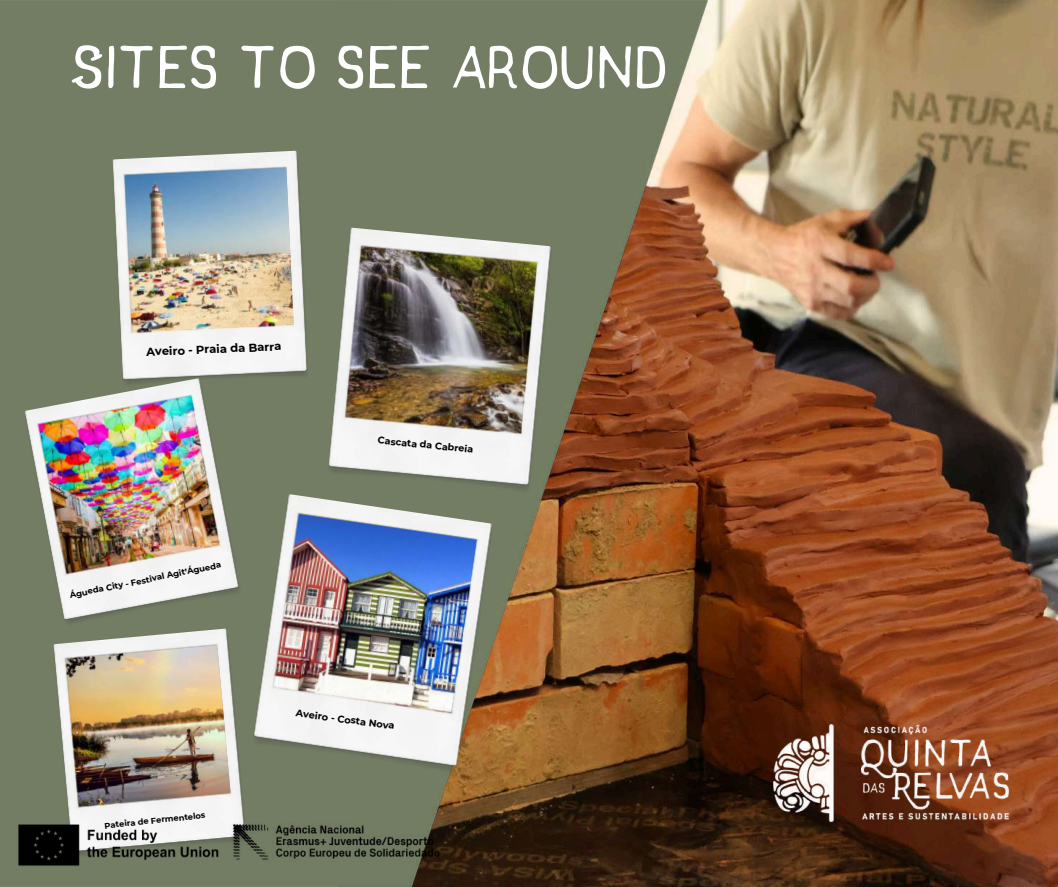
<style>
.page{position:relative;width:1058px;height:887px;background:#fff}
.page>*{position:absolute;margin:0;border:0;box-sizing:border-box;transform-origin:0 0}
.t1{font:60px "Talisman Free";letter-spacing:-.075em;color:#fff}
.t2{font:700 11.55px "Montserrat";color:#000}
.t3{font:700 9.75px "Montserrat";color:#000}
.t4{font:700 9.6px "Montserrat";color:#000}
.t5{font:700 8.4px "Montserrat";color:#000}
.t6{font:700 8.25px "Montserrat";color:#000}
</style>
<div class="page">
<img style="left:722px;top:0;width:335px;height:886px">
<img style="left:0;top:0;width:722px;height:886px">
<img style="left:23px;top:377px;width:221px;height:251px">
<img style="left:326px;top:227px;width:230px;height:268px">
<img style="left:111px;top:150px;width:201px;height:238px">
<img style="left:250px;top:494px;width:246px;height:281px">
<img style="left:52px;top:628px;width:198px;height:193px">
<img style="left:226px;top:816px;width:221px;height:51px">
<img style="left:16px;top:821px;width:210px;height:47px">
<img style="left:773px;top:724px;width:237px;height:97px">
<h1 class="t1" style="left:75px;top:43px;width:601px">SITES TO SEE AROUND</h1>
<h2 class="t2" style="left:146px;top:344px;width:137px;rotate:-2deg">Aveiro - Praia da Barra</h2>
<p class="t5" style="left:69px;top:589px;width:156px;rotate:-11deg">Águeda City - Festival Agit’Águeda</p>
<p class="t4" style="left:378px;top:433px;width:97px;rotate:6deg">Cascata da Cabreia</p>
<p class="t6" style="left:104px;top:820px;width:103px;rotate:-6deg">Pateira de Fermentelos</p>
<p class="t3" style="left:297px;top:706px;width:101px;rotate:8deg">Aveiro - Costa Nova</p>
</div>
